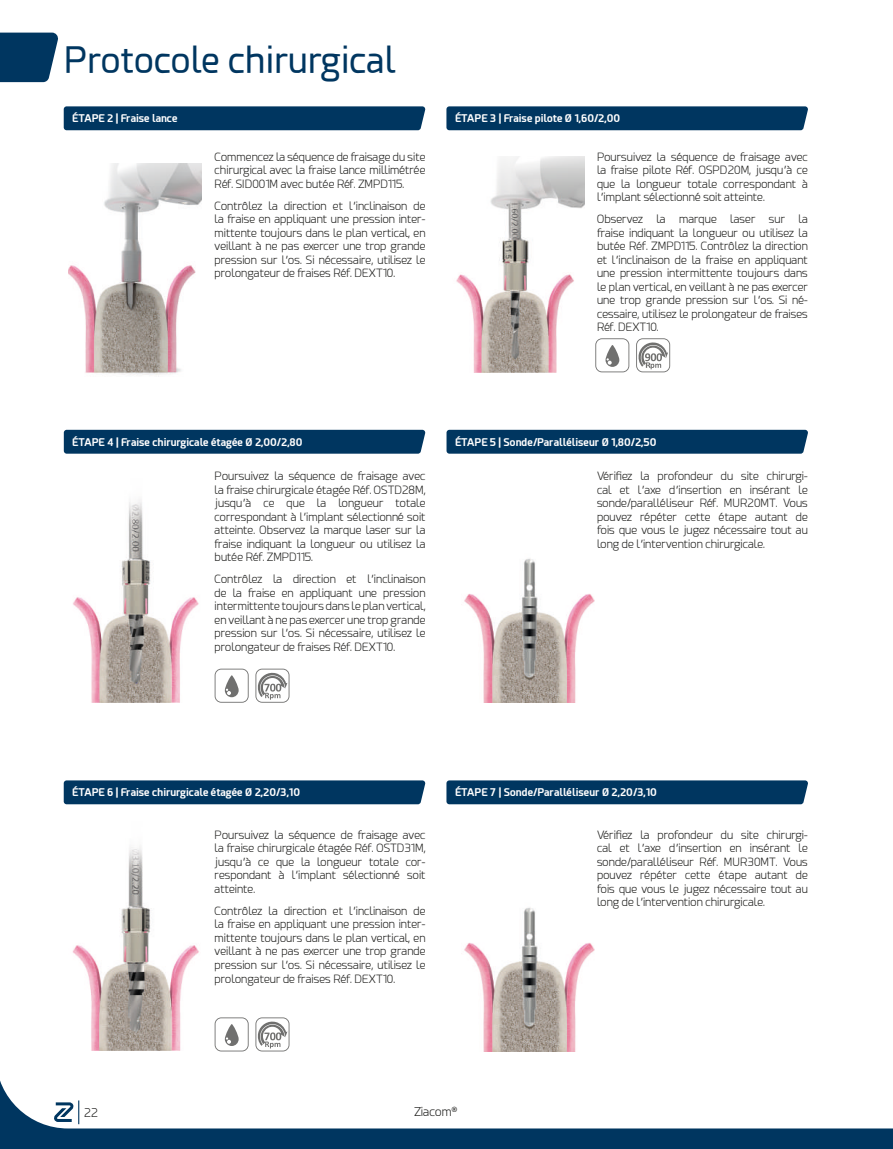
<style>
.page{position:relative;width:893px;height:1149px;background:#fff}
.page>*{position:absolute;margin:0;border:0;box-sizing:border-box;transform-origin:0 0}
.t1{font:36px "Esphimere";color:#003660}
.t2{font:300 12px "Esphimere";color:#1d1d1b}
.t3{font:300 11.25px/13.5px "Esphimere";color:#1d1d1b;text-align:justify}
.t4{font:700 10.5px "Esphimere";color:#fff}
</style>
<div class="page">
<div style="left:446px;top:429px;width:362px;height:24px;background:#003660"></div>
<div style="left:64px;top:429px;width:362px;height:24px;background:#003660"></div>
<div style="left:446px;top:780px;width:362px;height:24px;background:#003660"></div>
<div style="left:64px;top:780px;width:362px;height:24px;background:#003660"></div>
<img style="left:73px;top:500px;width:126px;height:202px">
<div style="left:64px;top:106px;width:362px;height:24px;background:#003660"></div>
<div style="left:446px;top:106px;width:362px;height:24px;background:#003660"></div>
<svg style="left:215px;top:668px;width:34px;height:34px"></svg>
<svg style="left:255px;top:668px;width:34px;height:34px"></svg>
<svg style="left:215px;top:1017px;width:34px;height:34px"></svg>
<svg style="left:255px;top:1017px;width:34px;height:34px"></svg>
<svg style="left:595px;top:338px;width:34px;height:34px"></svg>
<svg style="left:636px;top:338px;width:34px;height:34px"></svg>
<svg style="left:0;top:33px;width:58px;height:49px;background:#14456c"></svg>
<img style="left:68px;top:164px;width:134px;height:211px">
<img style="left:456px;top:156px;width:129px;height:216px">
<img style="left:464px;top:558px;width:131px;height:144px">
<img style="left:464px;top:907px;width:131px;height:143px">
<img style="left:72px;top:846px;width:127px;height:204px">
<svg style="left:0;top:1080px;width:893px;height:68px"></svg>
<svg style="left:54px;top:1100px;width:25px;height:23px"></svg>
<h1 class="t1" style="left:64px;top:40px;width:333px">Protocole chirurgical</h1>
<p class="t4" style="left:72px;top:112px;width:107px">ÉTAPE 2 | Fraise lance</p>
<p class="t4" style="left:455px;top:112px;width:167px">ÉTAPE 3 | Fraise pilote Ø 1,60/2,00</p>
<p class="t3" style="left:215px;top:150px;width:212px">Commencez la séquence de fraisage du site chirurgical avec la fraise lance millimétrée Réf. SID001M avec butée Réf. ZMPD115.</p>
<p class="t3" style="left:215px;top:199px;width:212px">Contrôlez la direction et l’inclinaison de la fraise en appliquant une pression inter&shy;mittente toujours dans le plan vertical, en veillant à ne pas exercer une trop grande pression sur l’os. Si nécessaire, utilisez le prolongateur de fraises Réf. DEXT10.</p>
<p class="t3" style="left:597px;top:150px;width:212px">Poursuivez la séquence de fraisage avec la fraise pilote Réf. OSPD20M, jusqu’à ce que la longueur totale correspondant à l’implant sélectionné soit atteinte.</p>
<p class="t3" style="left:597px;top:212px;width:212px">Observez la marque laser sur la fraise indiquant la longueur ou utilisez la butée Réf. ZMPD115. Contrôlez la direction et l’inclinaison de la fraise en appliquant une pression intermittente toujours dans le plan vertical, en veillant à ne pas exercer une trop grande pression sur l’os. Si né&shy;cessaire, utilisez le prolongateur de fraises Réf. DEXT10.</p>
<p class="t4" style="left:72px;top:435px;width:232px">ÉTAPE 4 | Fraise chirurgicale étagée Ø 2,00/2,80</p>
<p class="t4" style="left:455px;top:435px;width:203px">ÉTAPE 5 | Sonde/Paralléliseur Ø 1,80/2,50</p>
<p class="t3" style="left:215px;top:469px;width:212px">Poursuivez la séquence de fraisage avec la fraise chirurgicale étagée Réf. OSTD28M, jusqu’à ce que la longueur totale correspondant à l’implant sélectionné soit atteinte. Observez la marque laser sur la fraise indiquant la longueur ou utilisez la butée Réf. ZMPD115.</p>
<p class="t3" style="left:215px;top:572px;width:212px">Contrôlez la direction et l’inclinaison de la fraise en appliquant une pression intermittente toujours dans le plan vertical, en veillant à ne pas exercer une trop grande pression sur l’os. Si nécessaire, utilisez le prolongateur de fraises Réf. DEXT10.</p>
<p class="t3" style="left:597px;top:469px;width:212px">Vérifiez la profondeur du site chirurgi&shy;cal et l’axe d’insertion en insérant le sonde/paralléliseur Réf. MUR20MT. Vous pouvez répéter cette étape autant de fois que vous le jugez nécessaire tout au long de l’intervention chirurgicale.</p>
<p class="t4" style="left:72px;top:785px;width:229px">ÉTAPE 6 | Fraise chirurgicale étagée Ø 2,20/3,10</p>
<p class="t4" style="left:455px;top:785px;width:203px">ÉTAPE 7 | Sonde/Paralléliseur Ø 2,20/3,10</p>
<p class="t3" style="left:215px;top:828px;width:212px">Poursuivez la séquence de fraisage avec la fraise chirurgicale étagée Réf. OSTD31M, jusqu’à ce que la longueur totale cor&shy;respondant à l’implant sélectionné soit atteinte.</p>
<p class="t3" style="left:215px;top:904px;width:212px">Contrôlez la direction et l’inclinaison de la fraise en appliquant une pression inter&shy;mittente toujours dans le plan vertical, en veillant à ne pas exercer une trop grande pression sur l’os. Si nécessaire, utilisez le prolongateur de fraises Réf. DEXT10.</p>
<p class="t2" style="left:84px;top:1105px;width:15px">22</p>
<p class="t2" style="left:414px;top:1104px;width:45px">Ziacom<sup>®</sup></p>
<p class="t3" style="left:597px;top:828px;width:212px">Vérifiez la profondeur du site chirurgi&shy;cal et l’axe d’insertion en insérant le sonde/paralléliseur Réf. MUR30MT. Vous pouvez répéter cette étape autant de fois que vous le jugez nécessaire tout au long de l’intervention chirurgicale.</p>
</div>
